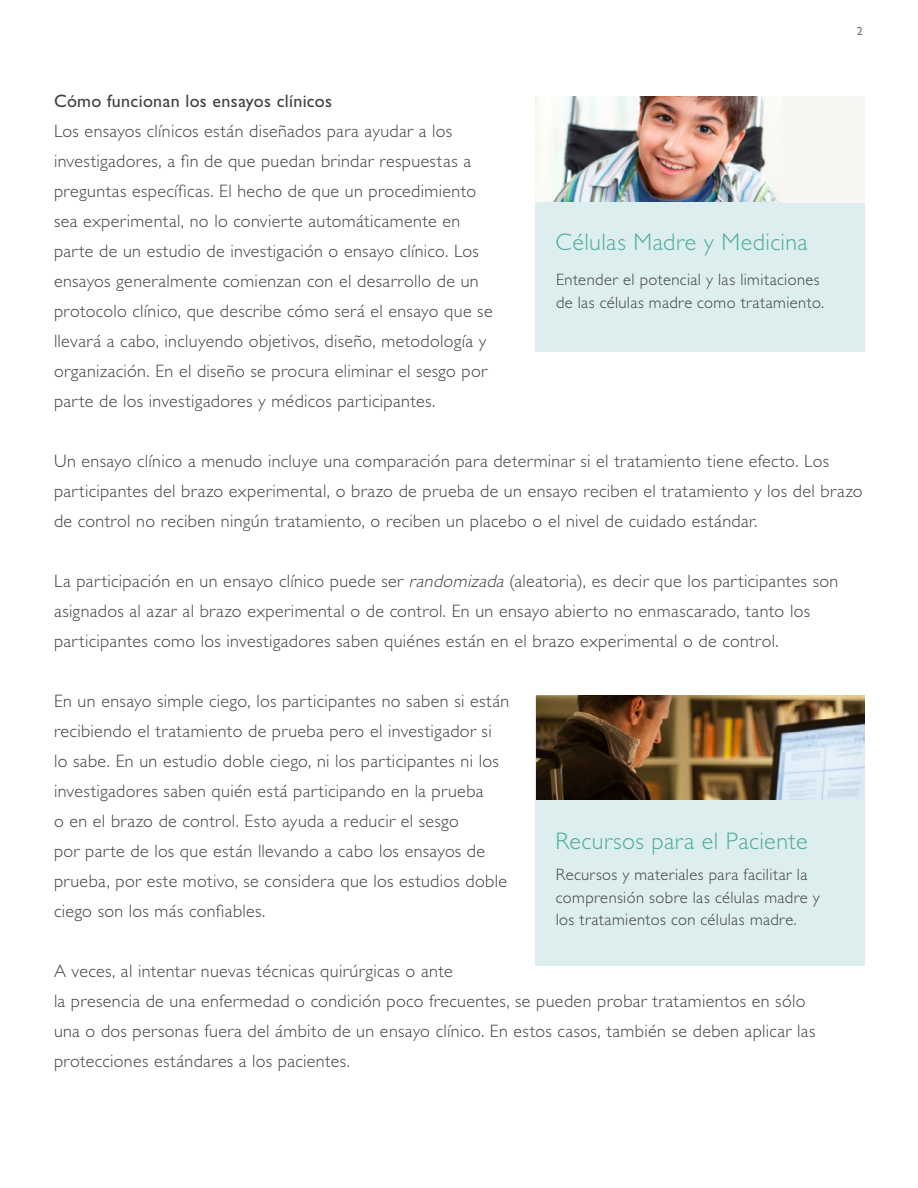
<style>
.page{position:relative;width:918px;height:1188px;background:#fff}
.page>*{position:absolute;margin:0;border:0;box-sizing:border-box;transform-origin:0 0}
.t1{font:300 24px "Gill Sans Std";letter-spacing:.02em;color:#51aaa3}
.t2{font:300 18px/30px "Gill Sans Std";letter-spacing:.02em;color:#414042}
.t3{font:18px "Gill Sans Std";letter-spacing:.02em;color:#414042}
.t4{font:300 16.5px/22.5px "Gill Sans Std";letter-spacing:.025em;color:#414042}
.t5{font:12px "Gill Sans Std";color:#797a79}
.s1{font-style:italic}
</style>
<div class="page">
<div style="left:536px;top:696px;width:329px;height:270px;background:#dceeed"></div>
<img style="left:537px;top:696px;width:328px;height:104px">
<div style="left:535px;top:800px;width:330px;height:51px;background:#dceeed"></div>
<div style="left:536px;top:96px;width:329px;height:255px;background:#dceeed"></div>
<img style="left:536px;top:96px;width:247px;height:106px">
<div style="left:783px;top:96px;width:82px;height:106px;background:#f7f6f2"></div>
<p class="t3" style="left:54px;top:90px;width:280px">Cómo funcionan los ensayos clínicos</p>
<p class="t2" style="left:54px;top:116px;width:440px">Los ensayos clínicos están diseñados para ayudar a los investigadores, a fin de que puedan brindar respuestas a preguntas específicas. El hecho de que un procedimiento sea experimental, no lo convierte automáticamente en parte de un estudio de investigación o ensayo clínico. Los ensayos generalmente comienzan con el desarrollo de un protocolo clínico, que describe cómo será el ensayo que se llevará a cabo, incluyendo objetivos, diseño, metodología y organización. En el diseño se procura eliminar el sesgo por parte de los investigadores y médicos participantes.</p>
<p class="t5" style="left:857px;top:24px;width:7px">2</p>
<h1 class="t1" style="left:556px;top:229px;width:254px">Células Madre y Medicina</h1>
<p class="t4" style="left:556px;top:269px;width:270px">Entender el potencial y las limitaciones de las células madre como tratamiento.</p>
<p class="t2" style="left:54px;top:446px;width:810px">Un ensayo clínico a menudo incluye una comparación para determinar si el tratamiento tiene efecto. Los participantes del brazo experimental, o brazo de prueba de un ensayo reciben el tratamiento y los del brazo de control no reciben ningún tratamiento, o reciben un placebo o el nivel de cuidado estándar.</p>
<p class="t2" style="left:54px;top:566px;width:786px">La participación en un ensayo clínico puede ser <span class="s1">randomizada</span> (aleatoria), es decir que los participantes son asignados al azar al brazo experimental o de control. En un ensayo abierto no enmascarado, tanto los participantes como los investigadores saben quiénes están en el brazo experimental o de control.</p>
<p class="t2" style="left:54px;top:686px;width:457px">En un ensayo simple ciego, los participantes no saben si están recibiendo el tratamiento de prueba pero el investigador si lo sabe. En un estudio doble ciego, ni los participantes ni los investigadores saben quién está participando en la prueba<br>o en el brazo de control. Esto ayuda a reducir el sesgo<br>por parte de los que están llevando a cabo los ensayos de prueba, por este motivo, se considera que los estudios doble ciego son los más confiables.</p>
<h1 class="t1" style="left:556px;top:827px;width:254px">Recursos para el Paciente</h1>
<p class="t4" style="left:556px;top:864px;width:265px">Recursos y materiales para facilitar la comprensión sobre las células madre y los tratamientos con células madre.</p>
<p class="t2" style="left:54px;top:956px;width:763px">A veces, al intentar nuevas técnicas quirúrgicas o ante<br>la presencia de una enfermedad o condición poco frecuentes, se pueden probar tratamientos en sólo una o dos personas fuera del ámbito de un ensayo clínico. En estos casos, también se deben aplicar las protecciones estándares a los pacientes.</p>
</div>
